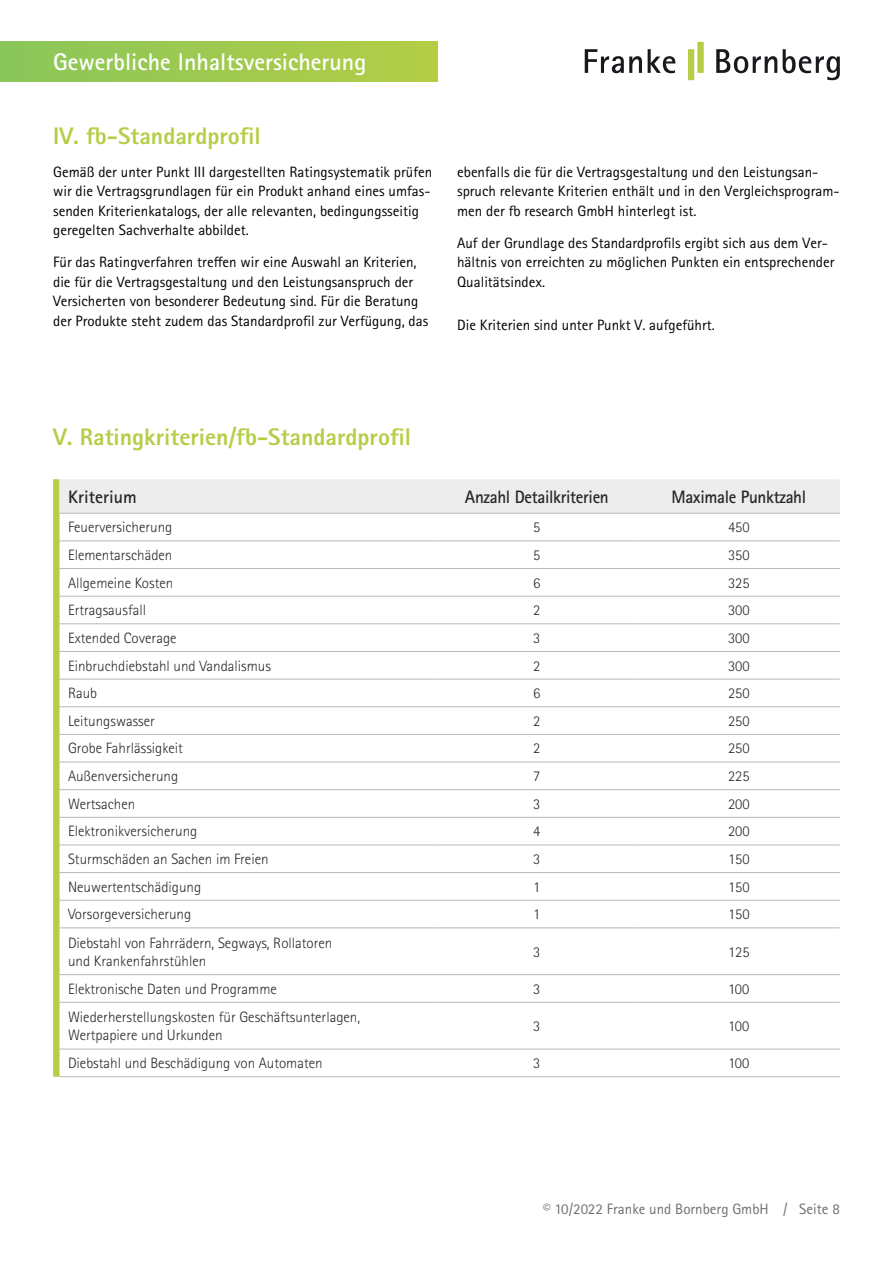
<style>
.page{position:relative;width:893px;height:1263px;background:#fff}
.page>*{position:absolute;margin:0;border:0;box-sizing:border-box;transform-origin:0 0}
.t1{font:800 24px "Rotis Sans Serif Pro";color:#b4ce47}
.t2{font:700 24px "Rotis Sans Serif Pro";color:#fff}
.t3{font:700 18px "Rotis Sans Serif Pro";letter-spacing:-.02em;color:#282827;scale:.95 1}
.t4{font:700 18px "Rotis Sans Serif Pro";color:#282827}
.t5{font:15px/19.5px "Rotis Sans Serif Pro";color:#000}
.t6{font:300 15px/18px "Rotis Sans Serif Pro";color:#282827}
.t7{font:15px "Rotis Sans Serif Pro";color:#706f6f}
</style>
<div class="page">
<div style="left:0;top:41px;width:437px;height:40px;background:linear-gradient(to right,#8ac65b,#b4cd45)"></div>
<svg style="left:716px;top:49px;width:124px;height:31px"></svg>
<svg style="left:585px;top:49px;width:90px;height:24px"></svg>
<div style="left:688px;top:49px;width:6px;height:31px;background:#b5ce46"></div>
<div style="left:697px;top:42px;width:7px;height:31px;background:#b5ce46"></div>
<svg style="left:53px;top:479px;width:787px;height:598px"></svg>
<hr style="left:60px;top:513px;width:376px;height:1px;background:#b9b8b8">
<hr style="left:436px;top:513px;width:202px;height:1px;background:#b9b8b8">
<hr style="left:638px;top:513px;width:202px;height:1px;background:#b9b8b8">
<hr style="left:436px;top:540px;width:202px;height:1px;background:#b9b8b8">
<hr style="left:638px;top:540px;width:202px;height:1px;background:#b9b8b8">
<hr style="left:436px;top:568px;width:202px;height:1px;background:#b9b8b8">
<hr style="left:638px;top:568px;width:202px;height:1px;background:#b9b8b8">
<hr style="left:436px;top:596px;width:202px;height:1px;background:#b9b8b8">
<hr style="left:638px;top:596px;width:202px;height:1px;background:#b9b8b8">
<hr style="left:436px;top:623px;width:202px;height:1px;background:#b9b8b8">
<hr style="left:638px;top:623px;width:202px;height:1px;background:#b9b8b8">
<hr style="left:436px;top:651px;width:202px;height:1px;background:#b9b8b8">
<hr style="left:638px;top:651px;width:202px;height:1px;background:#b9b8b8">
<hr style="left:436px;top:679px;width:202px;height:1px;background:#b9b8b8">
<hr style="left:638px;top:679px;width:202px;height:1px;background:#b9b8b8">
<hr style="left:436px;top:706px;width:202px;height:1px;background:#b9b8b8">
<hr style="left:638px;top:706px;width:202px;height:1px;background:#b9b8b8">
<hr style="left:436px;top:734px;width:202px;height:1px;background:#b9b8b8">
<hr style="left:638px;top:734px;width:202px;height:1px;background:#b9b8b8">
<hr style="left:436px;top:762px;width:202px;height:1px;background:#b9b8b8">
<hr style="left:638px;top:762px;width:202px;height:1px;background:#b9b8b8">
<hr style="left:436px;top:789px;width:202px;height:1px;background:#b9b8b8">
<hr style="left:638px;top:789px;width:202px;height:1px;background:#b9b8b8">
<hr style="left:436px;top:817px;width:202px;height:1px;background:#b9b8b8">
<hr style="left:638px;top:817px;width:202px;height:1px;background:#b9b8b8">
<hr style="left:436px;top:844px;width:202px;height:1px;background:#b9b8b8">
<hr style="left:638px;top:844px;width:202px;height:1px;background:#b9b8b8">
<hr style="left:436px;top:872px;width:202px;height:1px;background:#b9b8b8">
<hr style="left:638px;top:872px;width:202px;height:1px;background:#b9b8b8">
<hr style="left:436px;top:900px;width:202px;height:1px;background:#b9b8b8">
<hr style="left:638px;top:900px;width:202px;height:1px;background:#b9b8b8">
<hr style="left:436px;top:927px;width:202px;height:1px;background:#b9b8b8">
<hr style="left:638px;top:927px;width:202px;height:1px;background:#b9b8b8">
<hr style="left:436px;top:974px;width:202px;height:1px;background:#b9b8b8">
<hr style="left:638px;top:974px;width:202px;height:1px;background:#b9b8b8">
<hr style="left:436px;top:1002px;width:202px;height:1px;background:#b9b8b8">
<hr style="left:638px;top:1002px;width:202px;height:1px;background:#b9b8b8">
<hr style="left:436px;top:1049px;width:202px;height:1px;background:#b9b8b8">
<hr style="left:638px;top:1049px;width:202px;height:1px;background:#b9b8b8">
<hr style="left:436px;top:1076px;width:202px;height:1px;background:#b9b8b8">
<hr style="left:638px;top:1076px;width:202px;height:1px;background:#b9b8b8">
<hr style="left:60px;top:540px;width:376px;height:1px;background:#b9b8b8">
<hr style="left:60px;top:568px;width:376px;height:1px;background:#b9b8b8">
<hr style="left:60px;top:596px;width:376px;height:1px;background:#b9b8b8">
<hr style="left:60px;top:623px;width:376px;height:1px;background:#b9b8b8">
<hr style="left:60px;top:651px;width:376px;height:1px;background:#b9b8b8">
<hr style="left:60px;top:679px;width:376px;height:1px;background:#b9b8b8">
<hr style="left:60px;top:706px;width:376px;height:1px;background:#b9b8b8">
<hr style="left:60px;top:734px;width:376px;height:1px;background:#b9b8b8">
<hr style="left:60px;top:762px;width:376px;height:1px;background:#b9b8b8">
<hr style="left:60px;top:789px;width:376px;height:1px;background:#b9b8b8">
<hr style="left:60px;top:817px;width:376px;height:1px;background:#b9b8b8">
<hr style="left:60px;top:844px;width:376px;height:1px;background:#b9b8b8">
<hr style="left:60px;top:872px;width:376px;height:1px;background:#b9b8b8">
<hr style="left:60px;top:900px;width:376px;height:1px;background:#b9b8b8">
<hr style="left:60px;top:927px;width:376px;height:1px;background:#b9b8b8">
<hr style="left:60px;top:974px;width:376px;height:1px;background:#b9b8b8">
<hr style="left:60px;top:1002px;width:376px;height:1px;background:#b9b8b8">
<hr style="left:60px;top:1049px;width:376px;height:1px;background:#b9b8b8">
<hr style="left:60px;top:1076px;width:376px;height:1px;background:#b9b8b8">
<h1 class="t2" style="left:53px;top:46px;width:315px">Gewerbliche Inhaltsversicherung</h1>
<h1 class="t1" style="left:53px;top:121px;width:209px">IV. fb-Standardprofil</h1>
<p class="t5" style="left:53px;top:162px;width:381px">Gemäß der unter Punkt III dargestellten Ratingsystematik prüfen wir die Vertragsgrundlagen für ein Produkt anhand eines umfas&shy;senden Kriterienkatalogs, der alle relevanten, bedingungsseitig geregelten Sachverhalte abbildet.</p>
<p class="t5" style="left:53px;top:253px;width:377px">Für das Ratingverfahren treffen wir eine Auswahl an Kriterien, die für die Vertragsgestaltung und den Leistungsanspruch der Versicherten von besonderer Bedeutung sind. Für die Beratung der Produkte steht zudem das Standardprofil zur Verfügung, das</p>
<p class="t5" style="left:457px;top:162px;width:384px">ebenfalls die für die Vertragsgestaltung und den Leistungsan&shy;spruch relevante Kriterien enthält und in den Vergleichsprogram&shy;men der fb research GmbH hinterlegt ist.</p>
<p class="t5" style="left:457px;top:233px;width:379px">Auf der Grundlage des Standardprofils ergibt sich aus dem Ver&shy;hältnis von erreichten zu möglichen Punkten ein entsprechender<br>Qualitätsindex.</p>
<p class="t5" style="left:457px;top:315px;width:259px">Die Kriterien sind unter Punkt V. aufgeführt.</p>
<h1 class="t1" style="left:53px;top:422px;width:359px">V. Ratingkriterien/fb-Standardprofil</h1>
<p class="t4" style="left:68px;top:485px;width:70px">Kriterium</p>
<p class="t3" style="left:465px;top:485px;width:153px">Anzahl Detailkriterien</p>
<p class="t3" style="left:671px;top:485px;width:143px">Maximale Punktzahl</p>
<p class="t6" style="left:68px;top:518px;width:106px">Feuerversicherung</p>
<p class="t6" style="left:533px;top:518px;width:9px">5</p>
<p class="t6" style="left:728px;top:518px;width:23px">450</p>
<p class="t6" style="left:68px;top:546px;width:106px">Elementarschäden</p>
<p class="t6" style="left:533px;top:546px;width:9px">5</p>
<p class="t6" style="left:728px;top:546px;width:23px">350</p>
<p class="t6" style="left:68px;top:574px;width:107px">Allgemeine Kosten</p>
<p class="t6" style="left:533px;top:574px;width:9px">6</p>
<p class="t6" style="left:728px;top:574px;width:23px">325</p>
<p class="t6" style="left:68px;top:601px;width:80px">Ertragsausfall</p>
<p class="t6" style="left:533px;top:601px;width:9px">2</p>
<p class="t6" style="left:728px;top:601px;width:23px">300</p>
<p class="t6" style="left:68px;top:629px;width:110px">Extended Coverage</p>
<p class="t6" style="left:533px;top:629px;width:9px">3</p>
<p class="t6" style="left:728px;top:629px;width:23px">300</p>
<p class="t6" style="left:68px;top:657px;width:204px">Einbruchdiebstahl und Vandalismus</p>
<p class="t6" style="left:533px;top:657px;width:9px">2</p>
<p class="t6" style="left:728px;top:657px;width:23px">300</p>
<p class="t6" style="left:68px;top:684px;width:31px">Raub</p>
<p class="t6" style="left:533px;top:684px;width:9px">6</p>
<p class="t6" style="left:728px;top:684px;width:23px">250</p>
<p class="t6" style="left:68px;top:712px;width:88px">Leitungswasser</p>
<p class="t6" style="left:533px;top:712px;width:9px">2</p>
<p class="t6" style="left:728px;top:712px;width:23px">250</p>
<p class="t6" style="left:68px;top:740px;width:116px">Grobe Fahrlässigkeit</p>
<p class="t6" style="left:533px;top:740px;width:9px">2</p>
<p class="t6" style="left:728px;top:740px;width:23px">250</p>
<p class="t6" style="left:68px;top:767px;width:112px">Außenversicherung</p>
<p class="t6" style="left:533px;top:767px;width:9px">7</p>
<p class="t6" style="left:728px;top:767px;width:23px">225</p>
<p class="t6" style="left:68px;top:795px;width:69px">Wertsachen</p>
<p class="t6" style="left:533px;top:795px;width:9px">3</p>
<p class="t6" style="left:728px;top:795px;width:23px">200</p>
<p class="t6" style="left:68px;top:822px;width:131px">Elektronikversicherung</p>
<p class="t6" style="left:533px;top:822px;width:9px">4</p>
<p class="t6" style="left:728px;top:822px;width:23px">200</p>
<p class="t6" style="left:68px;top:850px;width:202px">Sturmschäden an Sachen im Freien</p>
<p class="t6" style="left:533px;top:850px;width:9px">3</p>
<p class="t6" style="left:728px;top:850px;width:23px">150</p>
<p class="t6" style="left:68px;top:878px;width:135px">Neuwertentschädigung</p>
<p class="t6" style="left:533px;top:878px;width:9px">1</p>
<p class="t6" style="left:728px;top:878px;width:23px">150</p>
<p class="t6" style="left:68px;top:905px;width:125px">Vorsorgeversicherung</p>
<p class="t6" style="left:533px;top:905px;width:9px">1</p>
<p class="t6" style="left:728px;top:905px;width:23px">150</p>
<p class="t6" style="left:68px;top:934px;width:266px">Diebstahl von Fahrrädern, Segways, Rollatoren und Krankenfahrstühlen</p>
<p class="t6" style="left:533px;top:943px;width:9px">3</p>
<p class="t6" style="left:728px;top:943px;width:23px">125</p>
<p class="t6" style="left:68px;top:980px;width:210px">Elektronische Daten und Programme</p>
<p class="t6" style="left:533px;top:980px;width:9px">3</p>
<p class="t6" style="left:728px;top:980px;width:23px">100</p>
<p class="t6" style="left:68px;top:1008px;width:294px">Wiederherstellungskosten für Geschäftsunterlagen,<br>Wertpapiere und Urkunden</p>
<p class="t6" style="left:533px;top:1017px;width:9px">3</p>
<p class="t6" style="left:728px;top:1017px;width:23px">100</p>
<p class="t6" style="left:68px;top:1054px;width:256px">Diebstahl und Beschädigung von Automaten</p>
<p class="t6" style="left:533px;top:1054px;width:9px">3</p>
<p class="t6" style="left:728px;top:1054px;width:23px">100</p>
<p class="t7" style="left:543px;top:1200px;width:298px">© 10/2022 Franke und Bornberg GmbH / Seite 8</p>
</div>
